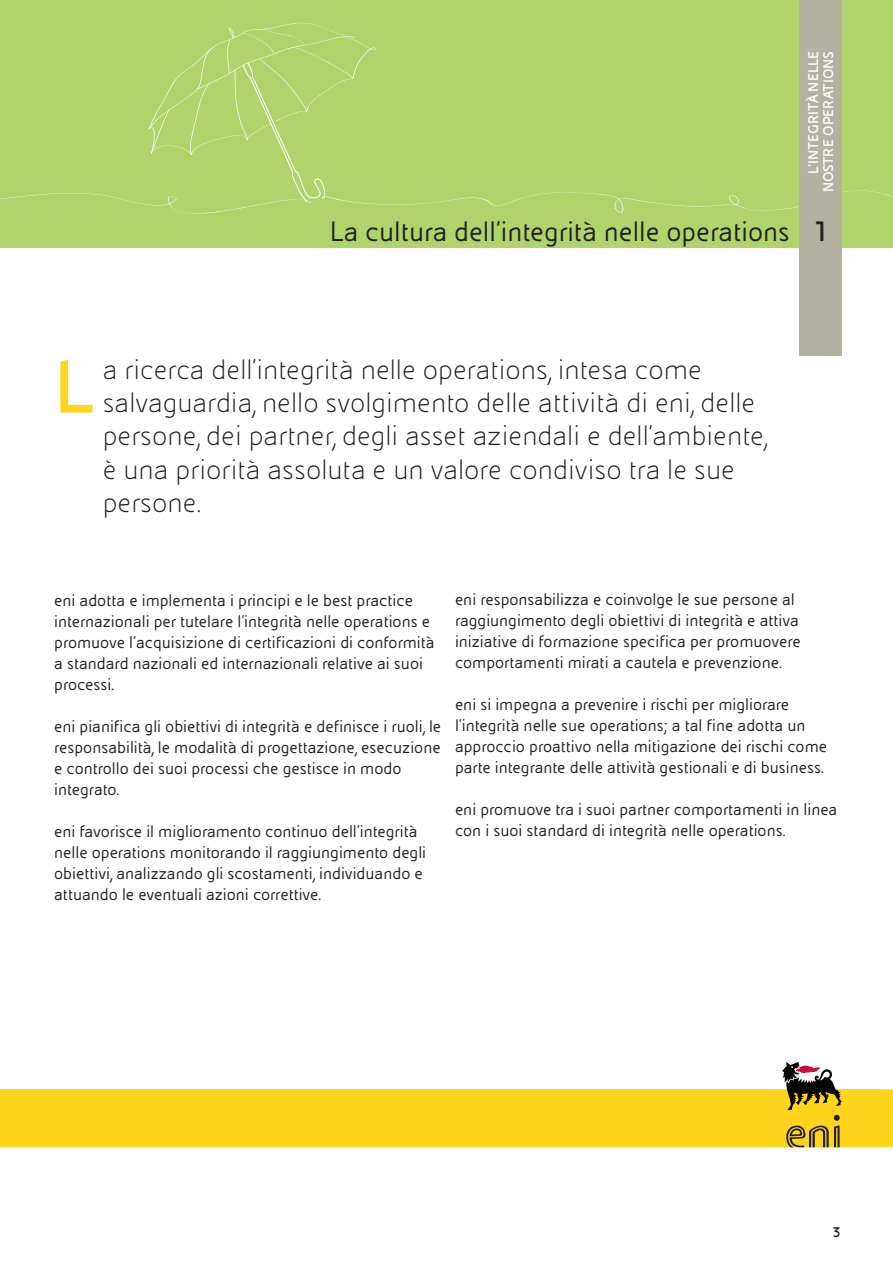
<style>
.page{position:relative;width:893px;height:1263px;background:#fff}
.page>*{position:absolute;margin:0;border:0;box-sizing:border-box;transform-origin:0 0}
.Poli_Capolettera{font:700 79.8px "Eni Tab";color:#fed41d}
.Poli_Cappello{font:300 30px/33px "Eni Tab";color:#231f20}
.Poli_Titoletto{font:30px "Eni Tab Reg";color:#231f20}
.Poli_numero_titolett{font:700 30px "Eni Tab";color:#231f20}
.Poli_corrente{font:18px/21px "Eni Tab Reg";color:#231f20}
.Poli_Testo_fisso_ban{font:700 15px/15px "Eni Tab";color:#fff;text-align:right}
.Poli_n_pagina{font:700 15px "Eni Tab";color:#231f20}
</style>
<div class="page">
<div style="left:0;top:1089px;width:893px;height:58px;background:#fed41d"></div>
<svg style="left:782px;top:1062px;width:60px;height:85px;background:#ae943c"></svg>
<div style="left:0;top:0;width:893px;height:247px;background:#afd46b"></div>
<svg style="left:0;top:22px;width:893px;height:219px"></svg>
<div style="left:800px;top:0;width:42px;height:355px;background:#b3b2a0"></div>
<p class="Poli_Titoletto" style="left:330px;top:216px;width:462px">La cultura dell’integrità nelle operations</p>
<p class="Poli_Testo_fisso_ban" style="left:806px;top:192px;width:143px;rotate:-90deg">L’INTEGRITÀ NELLE<br>NOSTRE OPERATIONS</p>
<p class="Poli_numero_titolett" style="left:812px;top:216px;width:18px">1</p>
<p class="Poli_Capolettera" style="left:54px;top:346px;width:41px">L</p>
<p class="Poli_Cappello" style="left:103px;top:354px;width:666px">a ricerca dell’integrità nelle operations, intesa come salvaguardia, nello svolgimento delle attività di eni, delle persone, dei partner, degli asset aziendali e dell’ambiente, è una priorità assoluta e un valore condiviso tra le sue persone.</p>
<p class="Poli_corrente" style="left:54px;top:590px;width:382px">eni adotta e implementa i principi e le best practice internazionali per tutelare l’integrità nelle operations e promuove l’acquisizione di certificazioni di conformità a standard nazionali ed internazionali relative ai suoi processi.</p>
<p class="Poli_corrente" style="left:54px;top:716px;width:388px">eni pianifica gli obiettivi di integrità e definisce i ruoli, le responsabilità, le modalità di progettazione, esecuzione e controllo dei suoi processi che gestisce in modo integrato.</p>
<p class="Poli_corrente" style="left:54px;top:821px;width:373px">eni favorisce il miglioramento continuo dell’integrità nelle operations monitorando il raggiungimento degli obiettivi, analizzando gli scostamenti, individuando e attuando le eventuali azioni correttive.</p>
<p class="Poli_corrente" style="left:455px;top:589px;width:347px">eni responsabilizza e coinvolge le sue persone al raggiungimento degli obiettivi di integrità e attiva iniziative di formazione specifica per promuovere comportamenti mirati a cautela e prevenzione.</p>
<p class="Poli_corrente" style="left:455px;top:694px;width:374px">eni si impegna a prevenire i rischi per migliorare l’integrità nelle sue operations; a tal fine adotta un approccio proattivo nella mitigazione dei rischi come parte integrante delle attività gestionali e di business.</p>
<p class="Poli_corrente" style="left:455px;top:799px;width:384px">eni promuove tra i suoi partner comportamenti in linea con i suoi standard di integrità nelle operations.</p>
<p class="Poli_n_pagina" style="left:832px;top:1224px;width:10px">3</p>
</div>
